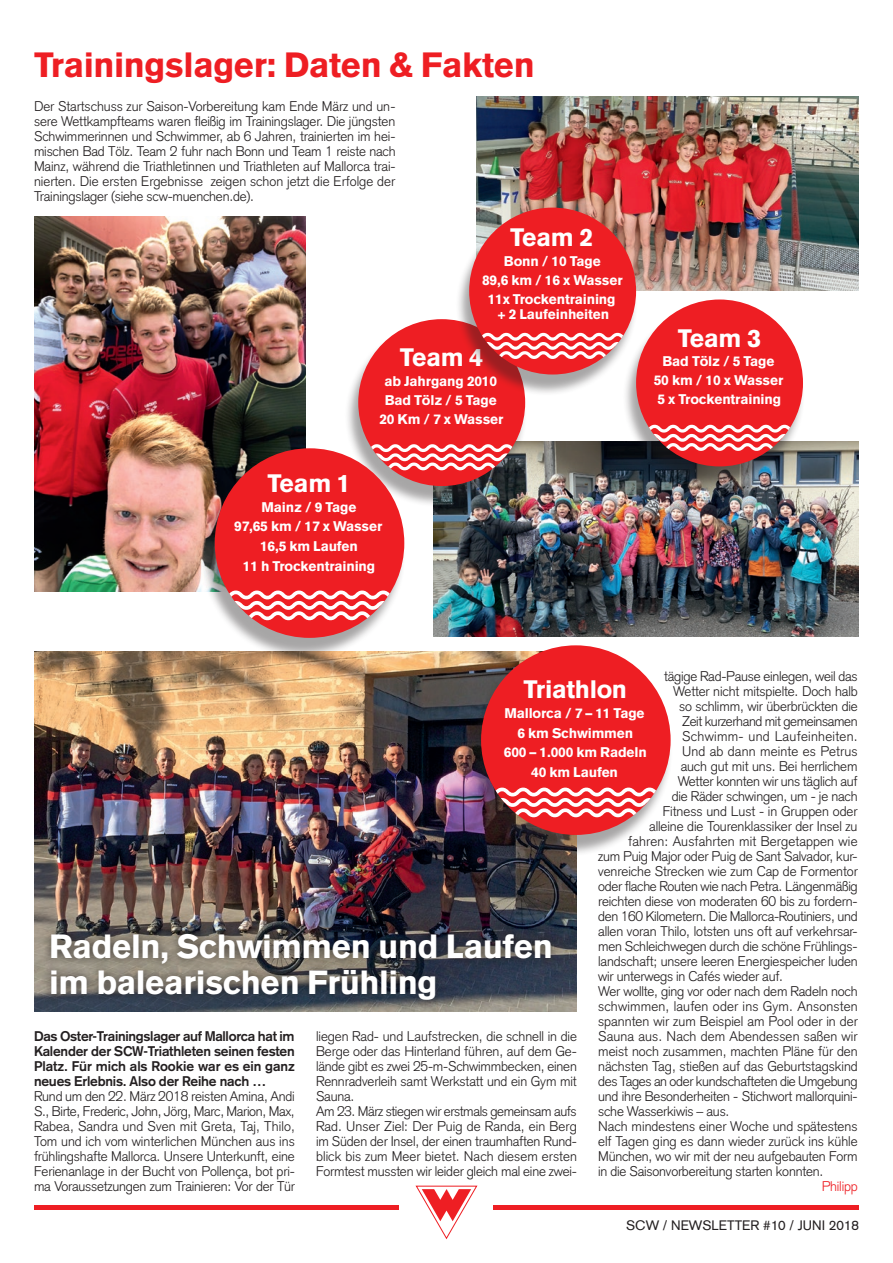
<style>
.page{position:relative;width:893px;height:1263px;background:#fff}
.page>*{position:absolute;margin:0;border:0;box-sizing:border-box;transform-origin:0 0}
.t1{font:900 34.5px "Akzidenz Grotesk";letter-spacing:-.015em;color:#ee1e23}
.t2{font:900 33px/36px "Akzidenz Grotesk";letter-spacing:-.015em;color:#fff}
.t3{font:900 24.9px "Akzidenz Grotesk";letter-spacing:-.015em;color:#fff}
.t4{font:300 13.8px/15px "Akzidenz Grotesk";letter-spacing:-.015em;color:#231f20;text-align:justify}
.t5{font:900 13.8px/19px "Akzidenz Grotesk";letter-spacing:-.015em;color:#fff;text-align:center}
.t6{font:700 13.8px/15px "Akzidenz Grotesk";letter-spacing:-.015em;color:#231f20;text-align:justify}
.t7{font:300 13.8px "Akzidenz Grotesk";letter-spacing:.01em;color:#231f20}
.t8{font:300 13.8px "Akzidenz Grotesk";letter-spacing:.02em;color:#231f20}
.t9{font:300 13.8px "Akzidenz Grotesk";letter-spacing:-.015em;color:#ee1e23}
.t10{font:13.5px "Akzidenz Grotesk";color:#231f20}
</style>
<div class="page">
<hr style="left:34px;top:1205px;width:825px;height:4px;background:#ee1e23">
<div style="left:400px;top:1173px;width:93px;height:66px;background:#fff"></div>
<svg style="left:415px;top:1185px;width:63px;height:55px"></svg>
<img style="left:476px;top:96px;width:383px;height:195px">
<img style="left:34px;top:216px;width:271px;height:375px">
<img style="left:434px;top:441px;width:425px;height:195px">
<img style="left:34px;top:651px;width:543px;height:360px">
<div style="left:41px;top:925px;width:519px;height:84px;background:#231f20;opacity:.75"></div>
<div style="left:344px;top:324px;width:183px;height:183px;background:#231f20;opacity:.4"></div>
<div style="left:358px;top:319px;width:167px;height:167px;background:#ee1e23;border-radius:50%"></div>
<svg style="left:371px;top:444px;width:141px;height:26px"></svg>
<div style="left:200px;top:454px;width:206px;height:205px;background:#231f20;opacity:.4"></div>
<div style="left:215px;top:448px;width:189px;height:190px;background:#ee1e23;border-radius:50%"></div>
<svg style="left:229px;top:590px;width:161px;height:30px"></svg>
<div style="left:467px;top:651px;width:205px;height:205px;background:#231f20;opacity:.4"></div>
<div style="left:481px;top:645px;width:190px;height:190px;background:#ee1e23;border-radius:50%"></div>
<svg style="left:496px;top:788px;width:160px;height:29px"></svg>
<div style="left:622px;top:305px;width:183px;height:183px;background:#231f20;opacity:.4"></div>
<div style="left:636px;top:299px;width:167px;height:167px;background:#ee1e23;border-radius:50%"></div>
<svg style="left:649px;top:425px;width:141px;height:26px"></svg>
<div style="left:455px;top:213px;width:183px;height:183px;background:#231f20;opacity:.4"></div>
<div style="left:469px;top:208px;width:167px;height:166px;background:#ee1e23;border-radius:50%"></div>
<svg style="left:482px;top:333px;width:141px;height:26px"></svg>
<h1 class="t1" style="left:34px;top:44px;width:502px">Trainingslager: Daten &amp; Fakten</h1>
<p class="t4" style="left:34px;top:99px;width:363px">Der Startschuss zur Saison-Vorbereitung kam Ende März und un&shy;sere Wettkampfteams waren fleißig im Trainingslager. Die jüngsten Schwimmerinnen und Schwimmer, ab 6 Jahren, trainierten im hei&shy;mischen Bad Tölz. Team 2 fuhr nach Bonn und Team 1 reiste nach Mainz, während die Triathletinnen und Triathleten auf Mallorca trai&shy;nierten. Die ersten Ergebnisse zeigen schon jetzt die Erfolge der Trainingslager (siehe scw-muenchen.de).</p>
<h3 class="t3" style="left:510px;top:223px;width:85px">Team 2</h3>
<p class="t5" style="left:482px;top:251px;width:142px">Bonn / 10 Tage<br>89,6 km / 16 x Wasser<br>11x Trockentraining</p>
<p class="t5" style="left:497px;top:304px;width:113px">+ 2 Laufeinheiten</p>
<h3 class="t3" style="left:400px;top:343px;width:85px">Team 4</h3>
<p class="t5" style="left:379px;top:371px;width:126px">ab Jahrgang 2010<br>Bad Tölz / 5 Tage<br>20 Km / 7 x Wasser</p>
<h3 class="t3" style="left:267px;top:468px;width:85px">Team 1</h3>
<p class="t5" style="left:234px;top:497px;width:150px;line-height:19.6px">Mainz / 9 Tage<br>97,65 km / 17 x Wasser<br>16,5 km Laufen<br>11 h Trockentraining</p>
<h3 class="t3" style="left:678px;top:323px;width:85px">Team 3</h3>
<p class="t5" style="left:654px;top:351px;width:131px">Bad Tölz / 5 Tage<br>50 km / 10 x Wasser<br>5 x Trockentraining</p>
<p class="t4" style="left:664px;top:669px;width:195px">tägige Rad-Pause einlegen, weil das</p>
<p class="t4" style="left:673px;top:684px;width:186px">Wetter nicht mitspielte. Doch halb</p>
<p class="t4" style="left:679px;top:699px;width:180px">so schlimm, wir überbrückten die</p>
<p class="t4" style="left:682px;top:714px;width:177px">Zeit kurzerhand mit gemeinsamen</p>
<p class="t8" style="left:682px;top:728px;width:177px">Schwimm- und Laufeinheiten.</p>
<p class="t7" style="left:682px;top:743px;width:177px">Und ab dann meinte es Petrus</p>
<p class="t4" style="left:681px;top:759px;width:178px">auch gut mit uns. Bei herrlichem</p>
<p class="t4" style="left:678px;top:774px;width:181px">Wetter konnten wir uns täglich auf</p>
<p class="t4" style="left:672px;top:789px;width:187px">die Räder schwingen, um - je nach</p>
<p class="t4" style="left:663px;top:804px;width:196px">Fitness und Lust - in Gruppen oder</p>
<p class="t4" style="left:649px;top:819px;width:210px">alleine die Tourenklassiker der Insel zu</p>
<p class="t7" style="left:628px;top:833px;width:231px">fahren: Ausfahrten mit Bergetappen wie</p>
<p class="t4" style="left:598px;top:849px;width:261px">zum Puig Major oder Puig de Sant Salvador, kur-</p>
<p class="t4" style="left:598px;top:864px;width:261px">venreiche Strecken wie zum Cap de Formentor</p>
<p class="t4" style="left:598px;top:879px;width:261px">oder flache Routen wie nach Petra. Längenmäßig</p>
<p class="t4" style="left:598px;top:894px;width:261px">reichten diese von moderaten 60 bis zu fordern-</p>
<p class="t4" style="left:598px;top:909px;width:261px">den 160 Kilometern. Die Mallorca-Routiniers, und</p>
<p class="t4" style="left:598px;top:924px;width:261px">allen voran Thilo, lotsten uns oft auf verkehrsar-</p>
<p class="t4" style="left:598px;top:939px;width:261px">men Schleichwegen durch die schöne Frühlings-</p>
<p class="t4" style="left:598px;top:954px;width:261px">landschaft; unsere leeren Energiespeicher luden</p>
<p class="t4" style="left:598px;top:969px;width:186px">wir unterwegs in Cafés wieder auf.</p>
<p class="t4" style="left:598px;top:984px;width:261px">Wer wollte, ging vor oder nach dem Radeln noch</p>
<p class="t7" style="left:598px;top:998px;width:261px">schwimmen, laufen oder ins Gym. Ansonsten</p>
<p class="t4" style="left:598px;top:1014px;width:261px">spannten wir zum Beispiel am Pool oder in der</p>
<p class="t7" style="left:598px;top:1028px;width:261px">Sauna aus. Nach dem Abendessen saßen wir</p>
<p class="t4" style="left:598px;top:1044px;width:261px">meist noch zusammen, machten Pläne für den</p>
<p class="t4" style="left:598px;top:1059px;width:261px">nächsten Tag, stießen auf das Geburtstagskind</p>
<p class="t4" style="left:598px;top:1074px;width:261px">des Tages an oder kundschafteten die Umgebung</p>
<p class="t4" style="left:598px;top:1089px;width:261px">und ihre Besonderheiten - Stichwort mallorquini-</p>
<p class="t4" style="left:598px;top:1104px;width:133px">sche Wasserkiwis – aus.</p>
<p class="t4" style="left:598px;top:1119px;width:261px">Nach mindestens einer Woche und spätestens</p>
<p class="t4" style="left:598px;top:1134px;width:261px">elf Tagen ging es dann wieder zurück ins kühle</p>
<p class="t4" style="left:598px;top:1149px;width:261px">München, wo wir mit der neu aufgebauten Form</p>
<p class="t4" style="left:598px;top:1164px;width:227px">in die Saisonvorbereitung starten konnten.</p>
<p class="t9" style="left:822px;top:1178px;width:37px">Philipp</p>
<h3 class="t3" style="left:524px;top:674px;width:105px">Triathlon</h3>
<p class="t5" style="left:504px;top:703px;width:144px;line-height:19.6px">Mallorca / 7 – 11 Tage<br>6 km Schwimmen<br>600 – 1.000 km Radeln<br>40 km Laufen</p>
<h2 class="t2" style="left:49px;top:928px;width:505px">Radeln, Schwimmen und Laufen im balearischen Frühling</h2>
<p class="t6" style="left:34px;top:1029px;width:262px">Das Oster-Trainingslager auf Mallorca hat im Kalender der SCW-Triathleten seinen festen Platz. Für mich als Rookie war es ein ganz neues Erlebnis. Also der Reihe nach …</p>
<p class="t4" style="left:34px;top:1089px;width:263px">Rund um den 22. März 2018 reisten Amina, Andi S., Birte, Frederic, John, Jörg, Marc, Marion, Max, Rabea, Sandra und Sven mit Greta, Taj, Thilo, Tom und ich vom winterlichen München aus ins frühlingshafte Mallorca. Unsere Unterkunft, eine Ferienanlage in der Bucht von Pollença, bot pri&shy;ma Voraussetzungen zum Trainieren: Vor der Tür</p>
<p class="t4" style="left:316px;top:1029px;width:262px;text-align:left">liegen Rad- und Laufstrecken, die schnell in die Berge oder das Hinterland führen, auf dem Ge&shy;lände gibt es zwei 25-m-Schwimmbecken, einen Rennradverleih samt Werkstatt und ein Gym mit Sauna.<br>Am 23. März stiegen wir erstmals gemeinsam aufs Rad. Unser Ziel: Der Puig de Randa, ein Berg im Süden der Insel, der einen traumhaften Rund&shy;blick bis zum Meer bietet. Nach diesem ersten Formtest mussten wir leider gleich mal eine zwei-</p>
<p class="t10" style="left:626px;top:1217px;width:234px">SCW / NEWSLETTER #10 / JUNI 2018</p>
</div>
